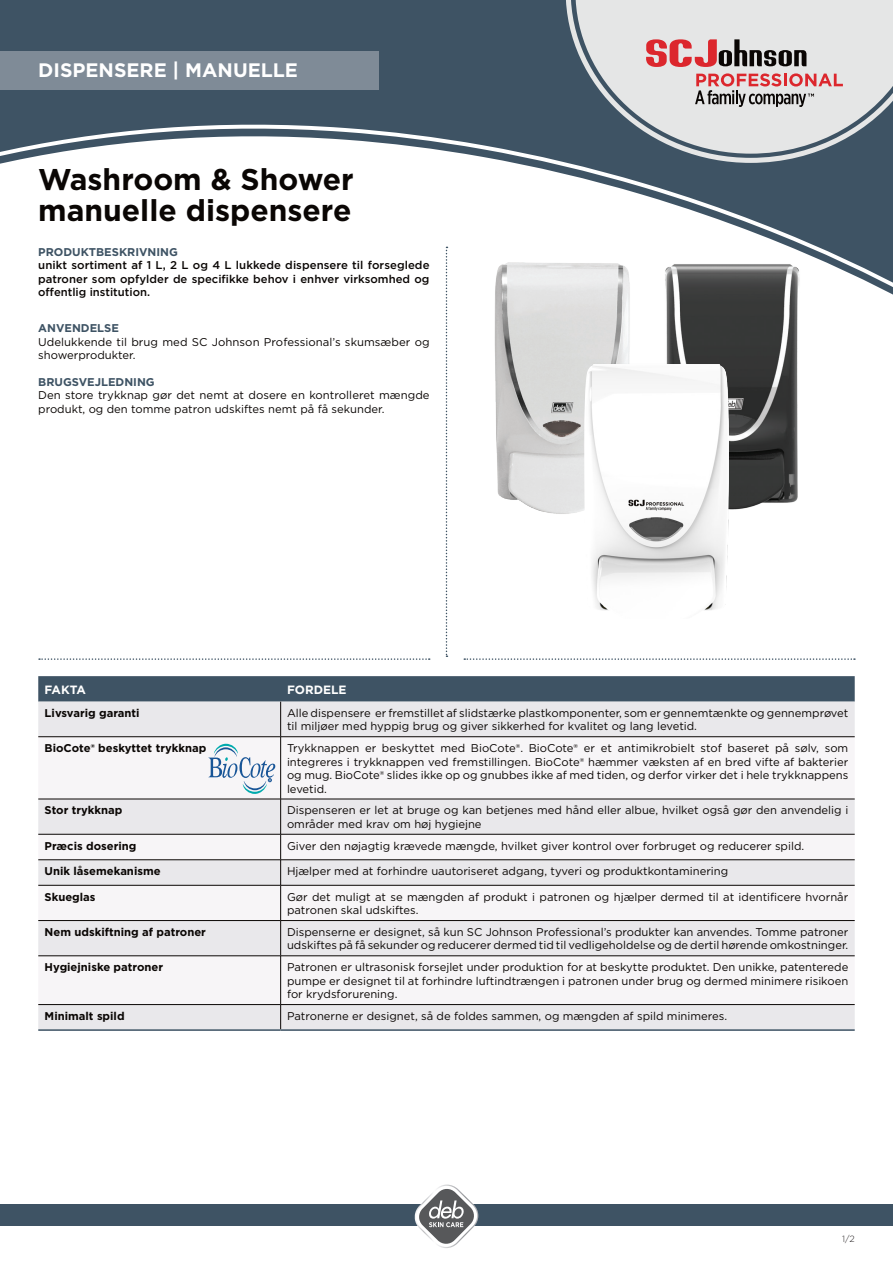
<style>
.page{position:relative;width:893px;height:1263px;background:#fff}
.page>*{position:absolute;margin:0;border:0;box-sizing:border-box;transform-origin:0 0}
.t1{font:700 30px "Gotham";color:#0a0604}
.t2{font:700 19.5px "Gotham";color:#fff}
.t3{font:700 12px "Gotham";color:#fff}
._08_Copy_Prokyon_8_7{font:11.25px/13.5px "Gotham";color:#0a0604}
.t4{font:700 11.25px "Gotham";color:#0a0604}
._08_Copy_Prokyon_8_7-2{font:500 11.25px/13.5px "Gotham";color:#0a0604;text-align:justify}
._08_Subline_Prokyon{font:700 11.25px "Gotham";color:#3e5364}
.t5{font:300 9px "Gotham";color:#231f20}
.s1{font-weight:700;color:#3e5364}
</style>
<div class="page">
<svg style="left:0;top:0;width:566px;height:311px;background:#4b5e6e"></svg>
<svg style="left:0;top:119px;width:893px;height:184px"></svg>
<svg style="left:566px;top:0;width:327px;height:163px;background:#586a78"></svg>
<svg style="left:575px;top:0;width:318px;height:154px;background:#c4c9cc"></svg>
<svg style="left:646px;top:39px;width:161px;height:28px;background:#b28687"></svg>
<svg style="left:695px;top:73px;width:148px;height:34px;background:#c7a6a7"></svg>
<div style="left:0;top:51px;width:378px;height:38px;background:#7f8b97"></div>
<div style="left:0;top:1204px;width:893px;height:22px;background:#3e5364"></div>
<img style="left:415px;top:1184px;width:63px;height:64px">
<svg style="left:416px;top:1186px;width:61px;height:61px"></svg>
<svg style="left:38px;top:676px;width:817px;height:26px;background:#435767"></svg>
<div style="left:38px;top:702px;width:817px;height:327px;background:#e9e8eb"></div>
<svg style="left:38px;top:737px;width:817px;height:267px;fill:#f7f5f7"></svg>
<hr style="left:38px;top:736px;width:243px;height:1px;background:#0a0604">
<hr style="left:281px;top:736px;width:574px;height:1px;background:#0a0604">
<hr style="left:38px;top:799px;width:243px;height:1px;background:#0a0604">
<hr style="left:281px;top:799px;width:574px;height:1px;background:#0a0604">
<hr style="left:38px;top:834px;width:243px;height:1px;background:#0a0604">
<hr style="left:281px;top:834px;width:574px;height:1px;background:#0a0604">
<hr style="left:38px;top:859px;width:243px;height:1px;background:#0a0604">
<hr style="left:281px;top:859px;width:574px;height:1px;background:#0a0604">
<hr style="left:38px;top:885px;width:243px;height:1px;background:#0a0604">
<hr style="left:281px;top:885px;width:574px;height:1px;background:#0a0604">
<hr style="left:38px;top:920px;width:243px;height:1px;background:#0a0604">
<hr style="left:281px;top:920px;width:574px;height:1px;background:#0a0604">
<hr style="left:38px;top:955px;width:243px;height:1px;background:#0a0604">
<hr style="left:281px;top:955px;width:574px;height:1px;background:#0a0604">
<hr style="left:281px;top:1004px;width:574px;height:1px;background:#0a0604">
<svg style="left:280px;top:1005px;width:1px;height:24px"></svg>
<hr style="left:38px;top:1029px;width:243px;height:2px;background:#3e5364">
<hr style="left:281px;top:1029px;width:574px;height:2px;background:#3e5364">
<hr style="left:280px;top:702px;width:1px;height:34px;background:#0a0604">
<hr style="left:280px;top:737px;width:1px;height:62px;background:#0a0604">
<hr style="left:280px;top:799px;width:1px;height:35px;background:#0a0604">
<svg style="left:280px;top:834px;width:1px;height:51px"></svg>
<hr style="left:280px;top:885px;width:1px;height:35px;background:#0a0604">
<hr style="left:280px;top:921px;width:1px;height:35px;background:#0a0604">
<hr style="left:280px;top:956px;width:1px;height:48px;background:#0a0604">
<hr style="left:38px;top:1004px;width:243px;height:1px;background:#0a0604">
<svg style="left:446px;top:247px;width:1px;height:410px"></svg>
<svg style="left:39px;top:658px;width:391px;height:2px"></svg>
<svg style="left:464px;top:658px;width:391px;height:2px"></svg>
<svg style="left:208px;top:744px;width:67px;height:50px"></svg>
<img style="left:477px;top:251px;width:166px;height:263px">
<img style="left:648px;top:255px;width:165px;height:255px">
<img style="left:584px;top:364px;width:145px;height:247px">
<p class="t2" style="left:38px;top:59px;width:261px">DISPENSERE | MANUELLE</p>
<p class="t1" style="left:38px;top:161px;width:317px">Washroom &amp; Shower</p>
<p class="t1" style="left:38px;top:192px;width:315px">manuelle dispensere</p>
<p class="_08_Subline_Prokyon" style="left:38px;top:245px;width:141px">PRODUKTBESKRIVNING</p>
<p class="_08_Copy_Prokyon_8_7-2" style="left:38px;top:258px;width:393px">unikt sortiment af 1 L, 2 L og 4 L lukkede dispensere til forseglede patroner som opfylder de specifikke behov i enhver virksomhed og offentlig institution.</p>
<p class="_08_Copy_Prokyon_8_7" style="left:38px;top:321px;width:393px"><span class="s1">ANVENDELSE<br></span>Udelukkende til brug med SC Johnson Professional’s skumsæber og showerprodukter.</p>
<p class="_08_Subline_Prokyon" style="left:38px;top:375px;width:118px">BRUGSVEJLEDNING</p>
<p class="_08_Copy_Prokyon_8_7" style="left:38px;top:389px;width:393px">Den store trykknap gør det nemt at dosere en kontrolleret mængde produkt, og den tomme patron udskiftes nemt på få sekunder.</p>
<p class="t3" style="left:45px;top:682px;width:43px">FAKTA</p>
<p class="t3" style="left:287px;top:682px;width:61px">FORDELE</p>
<p class="t4" style="left:45px;top:706px;width:96px">Livsvarig garanti</p>
<p class="_08_Copy_Prokyon_8_7" style="left:287px;top:706px;width:563px">Alle dispensere er fremstillet af slidstærke plastkomponenter, som er gennemtænkte og gennemprøvet til miljøer med hyppig brug og giver sikkerhed for kvalitet og lang levetid.</p>
<p class="t4" style="left:45px;top:741px;width:163px">BioCote® beskyttet trykknap</p>
<p class="_08_Copy_Prokyon_8_7" style="left:287px;top:741px;width:563px;text-align:justify">Trykknappen er beskyttet med BioCote®. BioCote® er et antimikrobielt stof baseret på sølv, som integreres i trykknappen ved fremstillingen. BioCote® hæmmer væksten af en bred vifte af bakterier og mug. BioCote® slides ikke op og gnubbes ikke af med tiden, og derfor virker det i hele trykknappens levetid.</p>
<p class="t4" style="left:45px;top:803px;width:79px">Stor trykknap</p>
<p class="_08_Copy_Prokyon_8_7" style="left:287px;top:803px;width:563px">Dispenseren er let at bruge og kan betjenes med hånd eller albue, hvilket også gør den anvendelig i områder med krav om høj hygiejne</p>
<p class="t4" style="left:45px;top:839px;width:93px">Præcis dosering</p>
<p class="_08_Copy_Prokyon_8_7" style="left:287px;top:839px;width:519px">Giver den nøjagtig krævede mængde, hvilket giver kontrol over forbruget og reducerer spild.</p>
<p class="t4" style="left:45px;top:864px;width:117px">Unik låsemekanisme</p>
<p class="_08_Copy_Prokyon_8_7" style="left:287px;top:864px;width:443px">Hjælper med at forhindre uautoriseret adgang, tyveri og produktkontaminering</p>
<p class="t4" style="left:45px;top:890px;width:52px">Skueglas</p>
<p class="_08_Copy_Prokyon_8_7" style="left:287px;top:890px;width:563px">Gør det muligt at se mængden af produkt i patronen og hjælper dermed til at identificere hvornår patronen skal udskiftes.</p>
<p class="t4" style="left:45px;top:925px;width:163px">Nem udskiftning af patroner</p>
<p class="_08_Copy_Prokyon_8_7" style="left:287px;top:925px;width:563px">Dispenserne er designet, så kun SC Johnson Professional’s produkter kan anvendes. Tomme patroner udskiftes på få sekunder og reducerer dermed tid til vedligeholdelse og de dertil hørende omkostninger.</p>
<p class="t4" style="left:45px;top:960px;width:120px">Hygiejniske patroner</p>
<p class="_08_Copy_Prokyon_8_7" style="left:287px;top:960px;width:563px;text-align:justify">Patronen er ultrasonisk forsejlet under produktion for at beskytte produktet. Den unikke, patenterede pumpe er designet til at forhindre luftindtrængen i patronen under brug og dermed minimere risikoen for krydsforurening.</p>
<p class="t4" style="left:45px;top:1009px;width:81px">Minimalt spild</p>
<p class="_08_Copy_Prokyon_8_7" style="left:287px;top:1009px;width:442px">Patronerne er designet, så de foldes sammen, og mængden af spild minimeres.</p>
<p class="t5" style="left:842px;top:1233px;width:14px">1/2</p>
</div>
